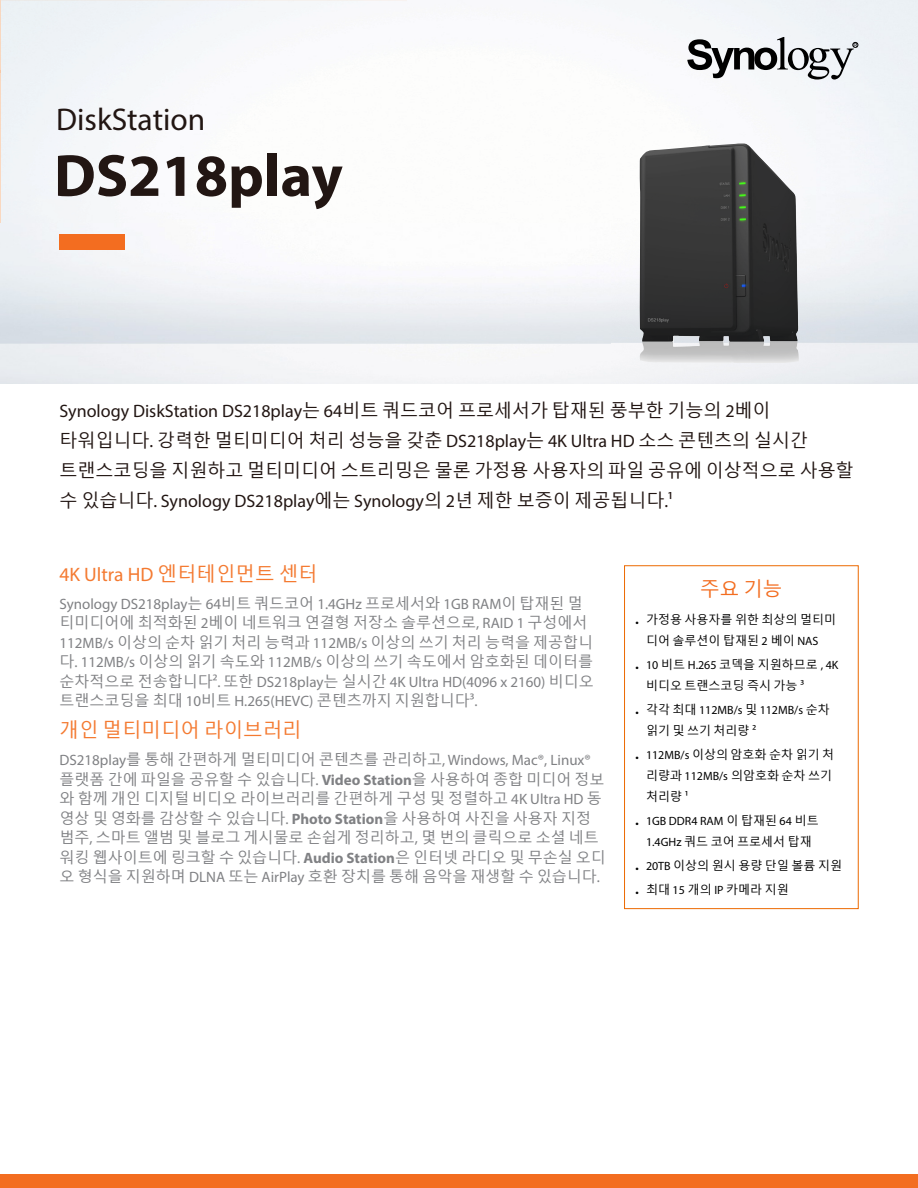
<style>
.page{position:relative;width:918px;height:1188px;background:#fff}
.page>*{position:absolute;margin:0;border:0;box-sizing:border-box;transform-origin:0 0}
.t1{font:700 60px "Myriad Pro";color:#221613}
.t2{font:31.5px "Myriad Pro";color:#221613}
.t3{font:19.5px "Myriad Pro";color:#f47a31}
.t4{font:19.5px "Malgun Gothic";color:#f47a31}
.t5{font:19.5px "Malgun Gothic";color:#f36d20}
.t6{font:18px "Myriad Pro";color:#221613}
.t7{font:18px/30px "Malgun Gothic";color:#221613}
.t8{font:15px/19.5px "Malgun Gothic";color:#808184}
.t9{font:15px "Myriad Pro";color:#808184}
.t10{font:12px/21px "Malgun Gothic";color:#000;text-align:center}
.t11{font:12px "Myriad Pro";color:#000}
.s1{font-family:"Malgun Gothic"}
.s2{font-family:"Myriad Pro"}
.s3{font-family:"Myriad Pro";font-weight:700}
</style>
<div class="page">
<div style="left:0;top:1174px;width:918px;height:14px;background:#f36d20"></div>
<svg style="left:687px;top:37px;width:171px;height:43px"></svg>
<div style="left:59px;top:234px;width:66px;height:16px;background:#f36d20"></div>
<div style="left:624px;top:566px;width:234px;height:343px;border:1px solid #ec6900"></div>
<img style="left:632px;top:144px;width:167px;height:219px">
<h2 class="t2" style="left:56px;top:100px;width:151px">DiskStation</h2>
<h1 class="t1" style="left:54px;top:137px;width:290px">DS218play</h1>
<p class="t6" style="left:60px;top:400px;width:713px">Synology DiskStation DS218play<span class="s1">는</span> 64<span class="s1">비트 쿼드코어 프로세서가 탑재된 풍부한 기능의</span> 2<span class="s1">베이</span></p>
<p class="t7" style="left:60px;top:426px;width:796px">타워입니다<span class="s2">.</span> 강력한 멀티미디어 처리 성능을 갖춘 <span class="s2">DS218play</span>는 <span class="s2">4K Ultra HD</span> 소스 콘텐츠의 실시간 트랜스코딩을 지원하고 멀티미디어 스트리밍은 물론 가정용 사용자의 파일 공유에 이상적으로 사용할</p>
<p class="t6" style="left:60px;top:490px;width:615px"><span class="s1">수 있습니다</span>. Synology DS218play<span class="s1">에는</span> Synology<span class="s1">의</span> 2<span class="s1">년 제한 보증이 제공됩니다</span>.1</p>
<h3 class="t3" style="left:60px;top:562px;width:260px">4K Ultra HD <span class="s1">엔터테인먼트 센터</span></h3>
<p class="t9" style="left:60px;top:595px;width:525px">Synology DS218play<span class="s1">는</span> 64<span class="s1">비트 쿼드코어</span> 1.4GHz <span class="s1">프로세서와</span> 1GB RAM<span class="s1">이 탑재된 멀</span></p>
<p class="t8" style="left:60px;top:613px;width:535px">티미디어에 최적화된 <span class="s2">2</span>베이 네트워크 연결형 저장소 솔루션으로<span class="s2">, RAID 1</span> 구성에서<br><span class="s2">112MB/s</span> 이상의 순차 읽기 처리 능력과 <span class="s2">112MB/s</span> 이상의 쓰기 처리 능력을 제공합니 다<span class="s2">. 112MB/s</span> 이상의 읽기 속도와 <span class="s2">112MB/s</span> 이상의 쓰기 속도에서 암호화된 데이터를</p>
<p class="t9" style="left:60px;top:673px;width:536px"><span class="s1">순차적으로 전송합니다</span>2. <span class="s1">또한</span> DS218play<span class="s1">는 실시간</span> 4K Ultra HD(4096 x 2160) <span class="s1">비디오</span></p>
<p class="t8" style="left:60px;top:691px;width:420px">트랜스코딩을 최대 <span class="s2">10</span>비트 <span class="s2">H.265(HEVC)</span> 콘텐츠까지 지원합니다<span class="s2">3.</span></p>
<h3 class="t4" style="left:60px;top:719px;width:244px">개인 멀티미디어 라이브러리</h3>
<p class="t9" style="left:60px;top:751px;width:533px">DS218play<span class="s1">를 통해 간편하게 멀티미디어 콘텐츠를 관리하고</span>, Windows, Mac®, Linux®</p>
<p class="t8" style="left:60px;top:770px;width:548px">플랫폼 간에 파일을 공유할 수 있습니다<span class="s2">.</span> <span class="s3">Video Station</span>을 사용하여 종합 미디어 정보 와 함께 개인 디지털 비디오 라이브러리를 간편하게 구성 및 정렬하고 <span class="s2">4K Ultra HD</span> 동 영상 및 영화를 감상할 수 있습니다<span class="s2">.</span> <span class="s3">Photo Station</span>을 사용하여 사진을 사용자 지정 범주<span class="s2">,</span> 스마트 앨범 및 블로그 게시물로 손쉽게 정리하고<span class="s2">,</span> 몇 번의 클릭으로 소셜 네트 워킹 웹사이트에 링크할 수 있습니다<span class="s2">.</span> <span class="s3">Audio Station</span>은 인터넷 라디오 및 무손실 오디 오 형식을 지원하며 <span class="s2">DLNA</span> 또는 <span class="s2">AirPlay</span> 호환 장치를 통해 음악을 재생할 수 있습니다<span class="s2">.</span></p>
<h3 class="t5" style="left:700px;top:578px;width:84px">주요 기능</h3>
<p class="t10" style="left:635px;top:610px;width:202px"><span class="s2">•</span> 가정용 사용자를 위한 최상의 멀티미 디어 솔루션이 탑재된 <span class="s2">2</span> 베이 <span class="s2">NAS</span></p>
<p class="t11" style="left:635px;top:658px;width:205px">• 10 <span class="s1">비트</span> H.265 <span class="s1">코덱을 지원하므로</span> , 4K</p>
<p class="t10" style="left:646px;top:676px;width:160px">비디오 트랜스코딩 즉시 가능 <span class="s2">3</span></p>
<p class="t11" style="left:635px;top:703px;width:196px">• <span class="s1">각각 최대</span> 112MB/s <span class="s1">및</span> 112MB/s <span class="s1">순차</span></p>
<p class="t10" style="left:646px;top:721px;width:112px">읽기및쓰기처리량 <span class="s2">2</span></p>
<p class="t10" style="left:646px;top:745px;width:190px;text-align:left;text-indent:-11px"><span class="s2">• 112MB/s</span> 이상의 암호화 순차 읽기 처 리량과 <span class="s2">112MB/s</span> 의암호화 순차 쓰기 처리량 <span class="s2">1</span></p>
<p class="t11" style="left:635px;top:814px;width:185px">• 1GB DDR4 RAM <span class="s1">이 탑재된</span> 64 <span class="s1">비트</span></p>
<p class="t10" style="left:646px;top:832px;width:167px"><span class="s2">1.4GHz</span> 쿼드 코어 프로세서 탑재</p>
<p class="t10" style="left:635px;top:856px;width:208px"><span class="s2">• 20TB</span> 이상의 원시 용량 단일 볼륨 지원</p>
<p class="t10" style="left:635px;top:880px;width:155px"><span class="s2">•</span> 최대 <span class="s2">15</span> 개의 <span class="s2">IP</span> 카메라 지원</p>
</div>
